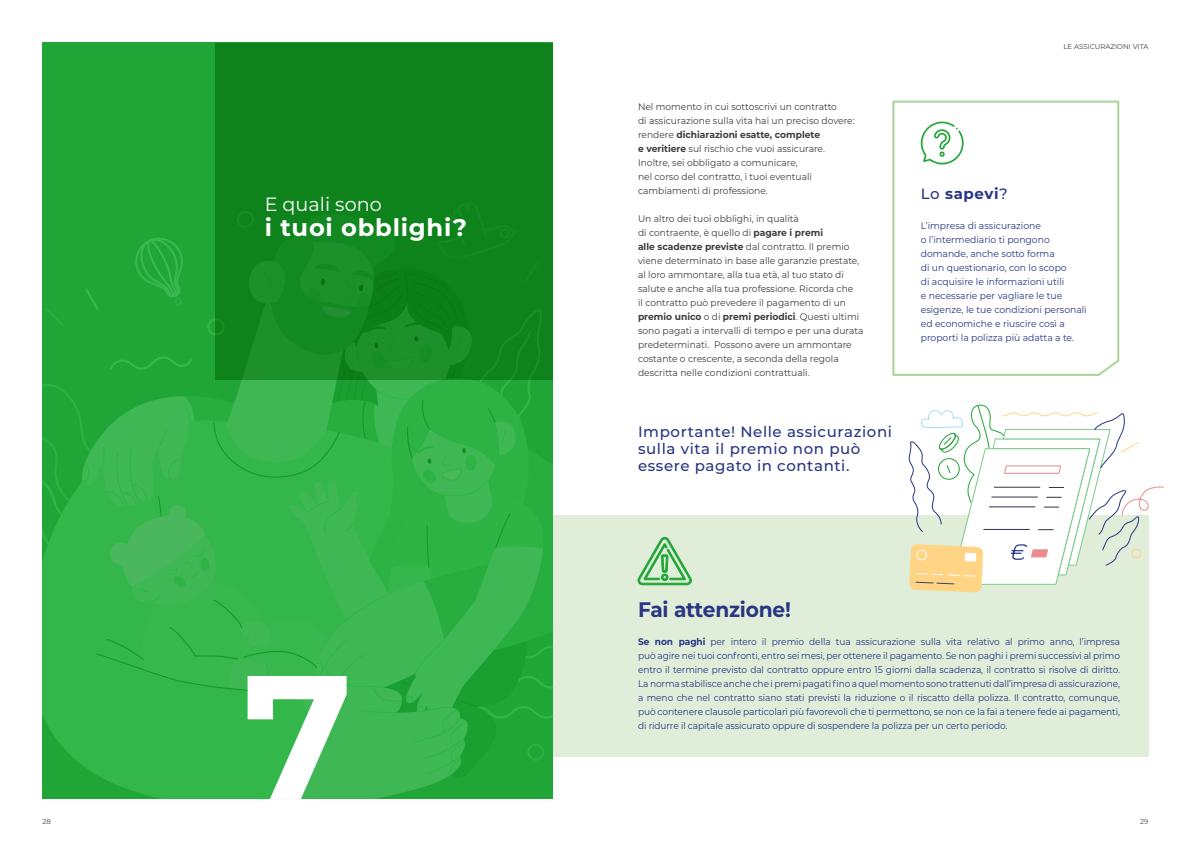
<style>
.page{position:relative;width:1191px;height:842px;background:#fff}
.page>*{position:absolute;margin:0;border:0;box-sizing:border-box;transform-origin:0 0}
.t1{font:700 176.4px "Montserrat";color:#fff}
.t2{font:700 24px "Montserrat";letter-spacing:.03em;color:#fff}
.t3{font:700 21px "Montserrat";letter-spacing:-.01em;color:#283583;scale:.96 1}
.t4{font:19.2px "Montserrat";color:#fff}
.t5{font:500 15px/17px "Montserrat";letter-spacing:.04em;color:#283583}
.t6{font:700 15px "Montserrat";letter-spacing:.04em;color:#283583}
.t7{font:9.5px/14px "Montserrat";color:#3c3c3b;scale:.96 1}
.t8{font:9.5px/14px "Montserrat";color:#283583;text-align:justify;scale:.95 1}
.t9{font:9.5px/14px "Montserrat";color:#283583}
.t10{font:7px "Montserrat";color:#3c3c3b}
.s1{font-weight:700}
.s2{font-weight:500}
</style>
<div class="page">
<div style="left:43px;top:43px;width:510px;height:756px;background:#1fa637"></div>
<svg style="left:43px;top:201px;width:510px;height:598px"></svg>
<div style="left:527px;top:743px;width:17px;height:18px;border:2px solid #aaadd8;border-radius:50%"></div>
<div style="left:216px;top:43px;width:337px;height:336px;background:linear-gradient(to right,#128720,#0e831c)"></div>
<div style="left:553px;top:516px;width:595px;height:241px;background:#e0eed9"></div>
<svg style="left:637px;top:537px;width:54px;height:48px"></svg>
<svg style="left:892px;top:100px;width:228px;height:276px"></svg>
<svg style="left:920px;top:122px;width:43px;height:43px"></svg>
<svg style="left:908px;top:404px;width:255px;height:188px"></svg>
<p class="t4" style="left:265px;top:191px;width:119px">E quali sono</p>
<p class="t2" style="left:265px;top:211px;width:204px">i tuoi obblighi?</p>
<p class="t1" style="left:243px;top:610px;width:111px">7</p>
<p class="t7" style="left:638px;top:99px;width:209px">Nel momento in cui sottoscrivi un contratto</p>
<p class="t7" style="left:638px;top:113px;width:227px">di assicurazione sulla vita hai un preciso dovere: rendere <span class="s1">dichiarazioni esatte, complete<br>e veritiere</span> sul rischio che vuoi assicurare.<br>Inoltre, sei obbligato a comunicare,<br>nel corso del contratto, i tuoi eventuali cambiamenti di professione.</p>
<p class="t7" style="left:638px;top:211px;width:236px">Un altro dei tuoi obblighi, in qualità<br>di contraente, è quello di <span class="s1">pagare i premi<br>alle scadenze previste</span> dal contratto. Il premio viene determinato in base alle garanzie prestate, al loro ammontare, alla tua età, al tuo stato di salute e anche alla tua professione. Ricorda che<br>il contratto può prevedere il pagamento di un <span class="s1">premio unico</span> o di <span class="s1">premi periodici</span>. Questi ultimi sono pagati a intervalli di tempo e per una durata predeterminati. Possono avere un ammontare costante o crescente, a seconda della regola descritta nelle condizioni contrattuali.</p>
<p class="t5" style="left:638px;top:423px;width:255px">Importante! Nelle assicurazioni sulla vita il premio non può essere pagato in contanti.</p>
<p class="t10" style="left:1063px;top:41px;width:86px">LE ASSICURAZIONI VITA</p>
<p class="t6" style="left:920px;top:183px;width:88px"><span class="s2">Lo</span> sapevi<span class="s2">?</span></p>
<p class="t9" style="left:920px;top:218px;width:167px">L’impresa di assicurazione<br>o l’intermediario ti pongono domande, anche sotto forma<br>di un questionario, con lo scopo<br>di acquisire le informazioni utili<br>e necessarie per vagliare le tue esigenze, le tue condizioni personali ed economiche e riuscire così a proporti la polizza più adatta a te.</p>
<p class="t3" style="left:638px;top:595px;width:161px">Fai attenzione!</p>
<p class="t8" style="left:638px;top:634px;width:509px"><span class="s1">Se non paghi</span> per intero il premio della tua assicurazione sulla vita relativo al primo anno, l’impresa può agire nei tuoi confronti, entro sei mesi, per ottenere il pagamento. Se non paghi i premi successivi al primo entro il termine previsto dal contratto oppure entro 15 giorni dalla scadenza, il contratto si risolve di diritto.<br>La norma stabilisce anche che i premi pagati fino a quel momento sono trattenuti dall’impresa di assicurazione, a meno che nel contratto siano stati previsti la riduzione o il riscatto della polizza. Il contratto, comunque, può contenere clausole particolari più favorevoli che ti permettono, se non ce la fai a tenere fede ai pagamenti, di ridurre il capitale assicurato oppure di sospendere la polizza per un certo periodo.</p>
<p class="t10" style="left:43px;top:817px;width:10px">28</p>
<p class="t10" style="left:1140px;top:817px;width:10px">29</p>
</div>
